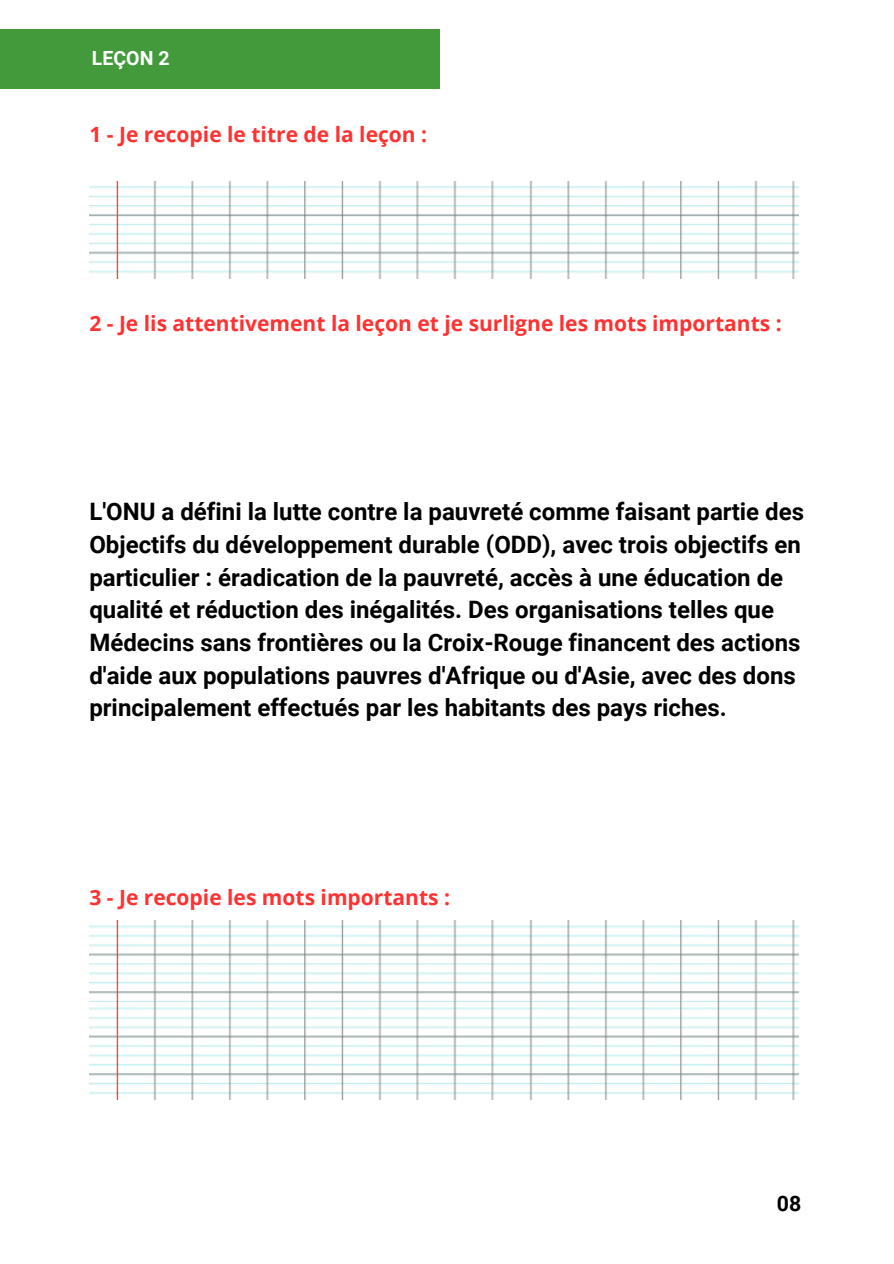
<style>
.page{position:relative;width:894px;height:1264px;background:#fff}
.page>*{position:absolute;margin:0;border:0;box-sizing:border-box;transform-origin:0 0}
.t1{font:700 24px/32.7px "Roboto";color:#000}
.t2{font:700 21.3px "Roboto";color:#000}
.t3{font:700 21px "Open Sans";color:#ff3131}
.t4{font:700 19.5px "Roboto";color:#fff}
</style>
<div class="page">
<div style="left:0;top:30px;width:440px;height:59px;background:#429a3b"></div>
<img style="left:497px;top:181px;width:301px;height:97px">
<img style="left:444px;top:181px;width:53px;height:97px">
<img style="left:89px;top:181px;width:355px;height:97px">
<img style="left:497px;top:920px;width:301px;height:82px">
<img style="left:444px;top:920px;width:53px;height:82px">
<img style="left:89px;top:920px;width:355px;height:82px">
<img style="left:497px;top:1002px;width:301px;height:97px">
<img style="left:444px;top:1002px;width:53px;height:97px">
<img style="left:89px;top:1002px;width:355px;height:97px">
<h2 class="t4" style="left:92px;top:46px;width:79px">LEÇON 2</h2>
<p class="t3" style="left:89px;top:119px;width:339px">1 - Je recopie le titre de la leçon :</p>
<p class="t3" style="left:89px;top:308px;width:693px">2 - Je lis attentivement la leçon et je surligne les mots importants :</p>
<p class="t1" style="left:89px;top:495px;width:716px">L'ONU a défini la lutte contre la pauvreté comme faisant partie des Objectifs du développement durable (ODD), avec trois objectifs en particulier : éradication de la pauvreté, accès à une éducation de qualité et réduction des inégalités. Des organisations telles que Médecins sans frontières ou la Croix-Rouge financent des actions d'aide aux populations pauvres d'Afrique ou d'Asie, avec des dons principalement effectués par les habitants des pays riches.</p>
<p class="t3" style="left:89px;top:882px;width:362px">3 - Je recopie les mots importants :</p>
<p class="t2" style="left:776px;top:1190px;width:26px">08</p>
</div>
